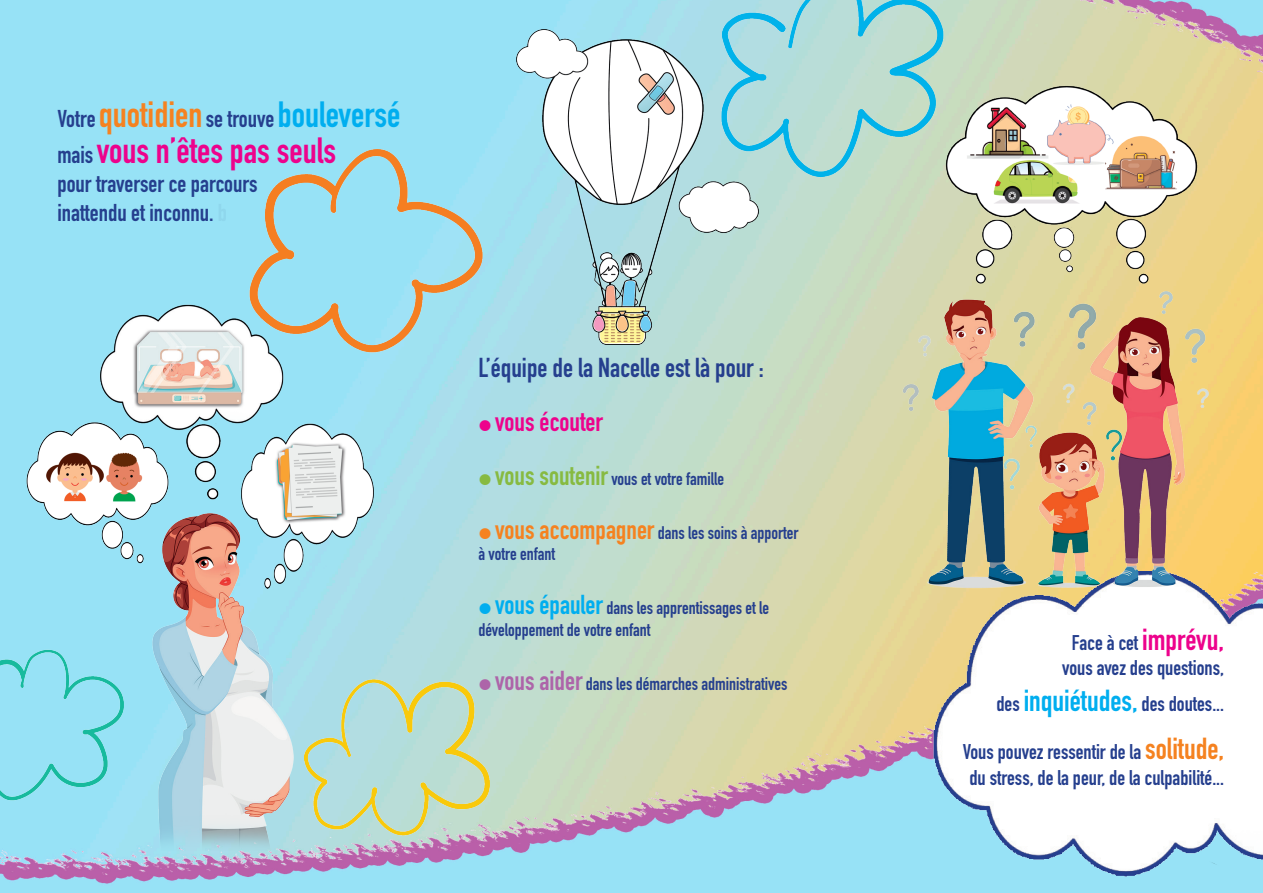
<style>
.page{position:relative;width:1263px;height:893px;background:#fff}
.page>*{position:absolute;margin:0;border:0;box-sizing:border-box;transform-origin:0 0}
.t1{font:36px "DIN Engschrift Std";color:#ed028c}
.t2{font:27px "DIN Engschrift Std";color:#253f8e}
.t3{font:27px "DIN Engschrift Std";color:#ed028c}
.t4{font:24px "DIN Engschrift Std";color:#253f8e}
.t5{font:21px "DIN Engschrift Std";color:#253f8e}
.t6{font:18px/21.6px "DIN Engschrift Std";color:#253f8e}
.s1{font-size:36px;color:#f58220}
.s2{font-size:36px;color:#00aeef}
.s3{font-size:24px;color:#253f8e}
.s4{color:#8fd7ed}
.s5{font-size:27px;color:#87ba41}
.s6{font-size:27px;color:#f58220}
.s7{font-size:27px;color:#00aeef}
.s8{font-size:27px;color:#ad65a9}
.s9{font-size:30px;color:#ed028c}
.s10{font-size:30px;color:#00aeef}
.s11{font-size:30px;color:#f58220}
</style>
<div class="page">
<img style="left:0;top:0;width:1263px;height:893px">
<img style="left:129px;top:528px;width:189px;height:322px">
<img style="left:13px;top:415px;width:172px;height:172px">
<img style="left:234px;top:407px;width:154px;height:196px">
<img style="left:304px;top:653px;width:212px;height:206px">
<img style="left:219px;top:128px;width:277px;height:252px">
<img style="left:686px;top:0;width:285px;height:227px">
<img style="left:0;top:635px;width:123px;height:192px">
<img style="left:36px;top:254px;width:274px;height:274px">
<img style="left:517px;top:29px;width:242px;height:316px">
<img style="left:921px;top:547px;width:342px;height:346px">
<img style="left:1057px;top:283px;width:155px;height:316px">
<img style="left:897px;top:287px;width:145px;height:308px">
<img style="left:939px;top:79px;width:267px;height:234px">
<img style="left:1000px;top:419px;width:127px;height:171px">
<svg style="left:480px;top:420px;width:11px;height:11px"></svg>
<svg style="left:480px;top:474px;width:11px;height:11px"></svg>
<svg style="left:480px;top:528px;width:11px;height:11px"></svg>
<svg style="left:480px;top:603px;width:11px;height:11px"></svg>
<svg style="left:480px;top:679px;width:11px;height:11px"></svg>
<p class="t4" style="left:57px;top:104px;width:344px">Votre<span class="s1">quotidien</span>se trouve<span class="s2">bouleversé</span></p>
<p class="t1" style="left:57px;top:129px;width:280px"><span class="s3">mais</span>vous n’êtes pas seuls</p>
<p class="t4" style="left:57px;top:169px;width:202px">pour traverser ce parcours</p>
<p class="t4" style="left:57px;top:198px;width:171px">inattendu et inconnu. <span class="s4">b</span></p>
<p class="t2" style="left:478px;top:351px;width:287px">L’équipe de la Nacelle est là pour :</p>
<p class="t3" style="left:495px;top:405px;width:109px">vous écouter</p>
<p class="t6" style="left:495px;top:468px;width:231px"><span class="s5">vous soutenir</span> vous et votre famille</p>
<p class="t6" style="left:478px;top:522px;width:322px;text-indent:17px"><span class="s6">vous accompagner</span> dans les soins à apporter à votre enfant</p>
<p class="t6" style="left:478px;top:597px;width:292px;text-indent:17px"><span class="s7">vous épauler</span> dans les apprentissages et le développement de votre enfant</p>
<p class="t6" style="left:495px;top:673px;width:294px"><span class="s8">vous aider</span> dans les démarches administratives</p>
<p class="t5" style="left:1072px;top:631px;width:154px">Face à cet <span class="s9">imprévu,</span></p>
<p class="t5" style="left:1062px;top:656px;width:163px">vous avez des questions,</p>
<p class="t5" style="left:996px;top:692px;width:229px">des <span class="s10">inquiétudes,</span> des doutes...</p>
<p class="t5" style="left:963px;top:740px;width:263px">Vous pouvez ressentir de la <span class="s11">solitude,</span></p>
<p class="t5" style="left:969px;top:765px;width:256px">du stress, de la peur, de la culpabilité...</p>
</div>
